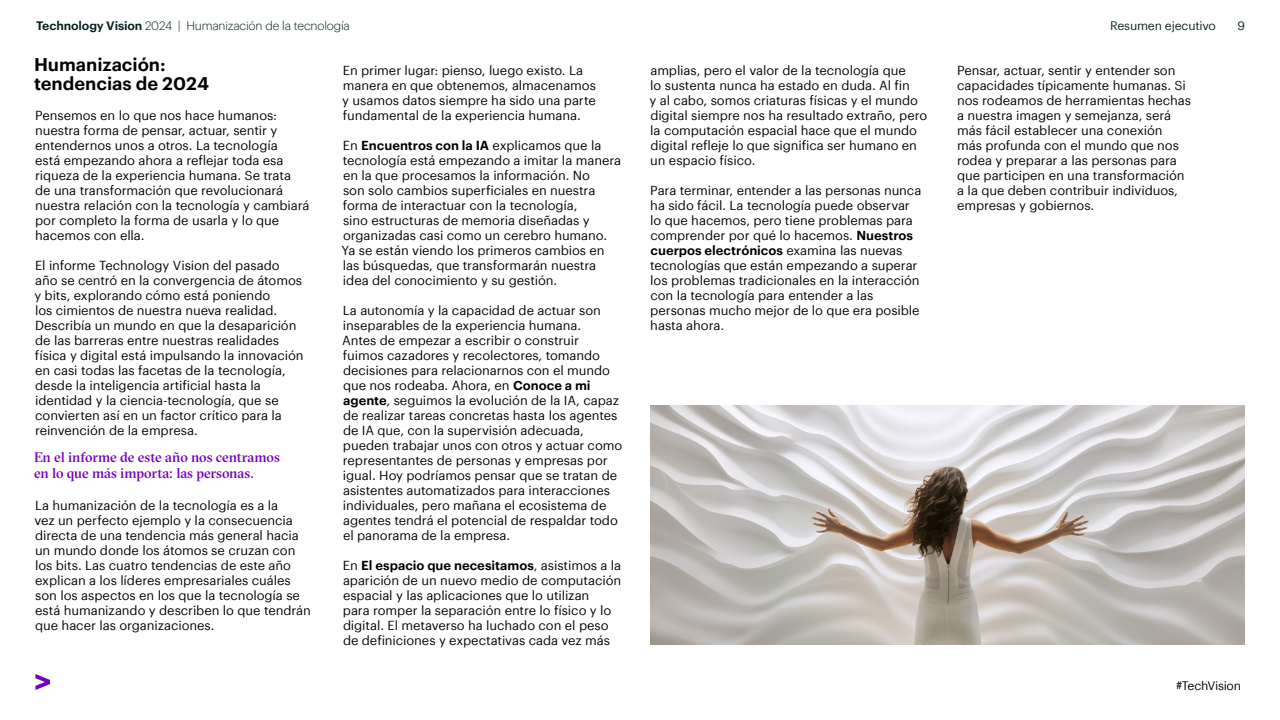
<style>
.page{position:relative;width:1280px;height:720px;background:#fff}
.page>*{position:absolute;margin:0;border:0;box-sizing:border-box;transform-origin:0 0}
.t1{font:600 18px/19px "Graphik";letter-spacing:-.005em;color:#000}
.t2{font:500 14px/16px "GT Sectra Fine";color:#7500bf}
.t3{font:12.8px/15px "Graphik";letter-spacing:-.005em;color:#000}
.t4{font:300 12px "Graphik";letter-spacing:-.015em;color:#072321}
.t5{font:12px "Graphik";letter-spacing:-.015em;color:#072321}
.t6{font:12px "Graphik";letter-spacing:-.025em;color:#000}
.s1{font-weight:600}
</style>
<div class="page">
<svg style="left:35px;top:674px;width:15px;height:16px"></svg>
<img style="left:650px;top:405px;width:595px;height:240px">
<p class="t4" style="left:36px;top:17px;width:315px"><span class="s1">Technology Vision</span> 2024 | Humanización de la tecnología</p>
<p class="t5" style="left:1110px;top:17px;width:107px">Resumen ejecutivo</p>
<h1 class="t1" style="left:34px;top:53px;width:177px">Humanización: tendencias de 2024</h1>
<p class="t3" style="left:957px;top:62px;width:236px">Pensar, actuar, sentir y entender son capacidades típicamente humanas. Si nos rodeamos de herramientas hechas a nuestra imagen y semejanza, será más fácil establecer una conexión<br>más profunda con el mundo que nos rodea y preparar a las personas para que participen en una transformación a la que deben contribuir individuos, empresas y gobiernos.</p>
<p class="t3" style="left:650px;top:61px;width:279px">amplias, pero el valor de la tecnología que<br>lo sustenta nunca ha estado en duda. Al fin<br>y al cabo, somos criaturas físicas y el mundo digital siempre nos ha resultado extraño, pero la computación espacial hace que el mundo digital refleje lo que significa ser humano en un espacio físico.</p>
<p class="t3" style="left:650px;top:181px;width:273px">Para terminar, entender a las personas nunca ha sido fácil. La tecnología puede observar lo que hacemos, pero tiene problemas para comprender por qué lo hacemos. <span class="s1">Nuestros cuerpos electrónicos</span> examina las nuevas tecnologías que están empezando a superar los problemas tradicionales en la interacción con la tecnología para entender a las personas mucho mejor de lo que era posible hasta ahora.</p>
<p class="t3" style="left:342px;top:62px;width:255px">En primer lugar: pienso, luego existo. La manera en que obtenemos, almacenamos y usamos datos siempre ha sido una parte fundamental de la experiencia humana.</p>
<p class="t3" style="left:341px;top:137px;width:281px">En <span class="s1">Encuentros con la IA</span> explicamos que la tecnología está empezando a imitar la manera en la que procesamos la información. No<br>son solo cambios superficiales en nuestra forma de interactuar con la tecnología,<br>sino estructuras de memoria diseñadas y organizadas casi como un cerebro humano.<br>Ya se están viendo los primeros cambios en las búsquedas, que transformarán nuestra idea del conocimiento y su gestión.</p>
<p class="t3" style="left:342px;top:302px;width:282px">La autonomía y la capacidad de actuar son inseparables de la experiencia humana.<br>Antes de empezar a escribir o construir fuimos cazadores y recolectores, tomando decisiones para relacionarnos con el mundo que nos rodeaba. Ahora, en <span class="s1">Conoce a mi agente</span>, seguimos la evolución de la IA, capaz de realizar tareas concretas hasta los agentes de IA que, con la supervisión adecuada, pueden trabajar unos con otros y actuar como representantes de personas y empresas por igual. Hoy podríamos pensar que se tratan de asistentes automatizados para interacciones individuales, pero mañana el ecosistema de agentes tendrá el potencial de respaldar todo el panorama de la empresa.</p>
<p class="t3" style="left:343px;top:556px;width:280px">En <span class="s1">El espacio que necesitamos</span>, asistimos a la aparición de un nuevo medio de computación espacial y las aplicaciones que lo utilizan<br>para romper la separación entre lo físico y lo digital. El metaverso ha luchado con el peso de definiciones y expectativas cada vez más</p>
<p class="t3" style="left:35px;top:107px;width:276px">Pensemos en lo que nos hace humanos: nuestra forma de pensar, actuar, sentir y entendernos unos a otros. La tecnología<br>está empezando ahora a reflejar toda esa riqueza de la experiencia humana. Se trata de una transformación que revolucionará nuestra relación con la tecnología y cambiará por completo la forma de usarla y lo que hacemos con ella.</p>
<p class="t3" style="left:34px;top:257px;width:271px">El informe Technology Vision del pasado año se centró en la convergencia de átomos y bits, explorando cómo está poniendo<br>los cimientos de nuestra nueva realidad.<br>Describía un mundo en que la desaparición de las barreras entre nuestras realidades física y digital está impulsando la innovación en casi todas las facetas de la tecnología, desde la inteligencia artificial hasta la identidad y la ciencia-tecnología, que se convierten así en un factor crítico para la reinvención de la empresa.</p>
<p class="t2" style="left:34px;top:449px;width:247px">En el informe de este año nos centramos en lo que más importa: las personas.</p>
<p class="t3" style="left:35px;top:497px;width:278px">La humanización de la tecnología es a la<br>vez un perfecto ejemplo y la consecuencia directa de una tendencia más general hacia un mundo donde los átomos se cruzan con los bits. Las cuatro tendencias de este año explican a los líderes empresariales cuáles son los aspectos en los que la tecnología se está humanizando y describen lo que tendrán que hacer las organizaciones.</p>
<p class="t5" style="left:1237px;top:17px;width:9px">9</p>
<p class="t6" style="left:1176px;top:677px;width:67px">#TechVision</p>
</div>
